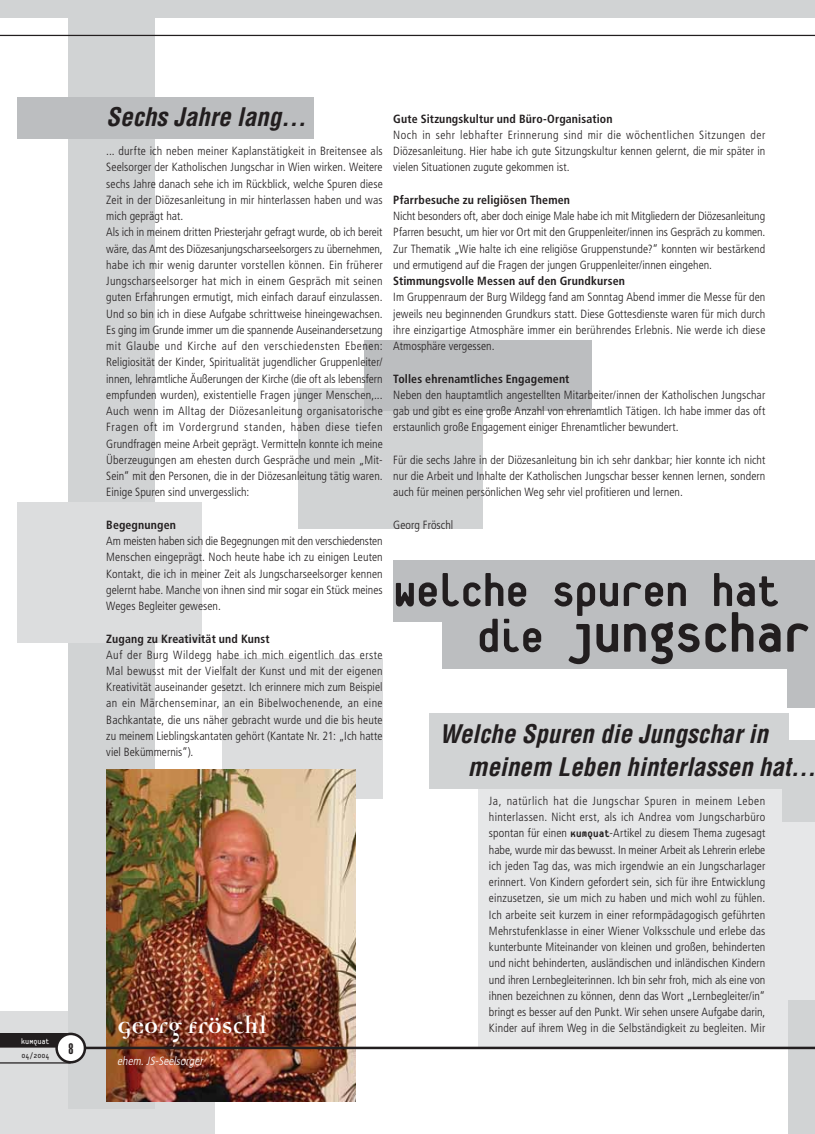
<style>
.page{position:relative;width:815px;height:1134px;background:#fff}
.page>*{position:absolute;margin:0;border:0;box-sizing:border-box;transform-origin:0 0}
.t1{font:800 60px "Platelet";letter-spacing:-.015em;color:#221e1f}
.t2{font:800 50px "Platelet";letter-spacing:-.01em;color:#221e1f}
.t3{font:26.25px "Democratica Bold Oldstyle";color:#fff}
.t4{font:italic 700 condensed 25px/33px "Helvetica";color:#221e1f}
.t5{font:900 extra-condensed 15px "Helvetica";color:#221e1f}
.t6{font:300 condensed 11.88px/16.2px "Frutiger";letter-spacing:.005em;color:#221e1f;text-align:justify}
.t7{font:700 condensed 11.88px "Frutiger";letter-spacing:.01em;color:#221e1f}
.t8{font:italic 300 condensed 11.88px "Frutiger";color:#fff}
.t9{font:8.75px "Platelet";color:#fff}
.t10{font:8.75px "Platelet";color:#221e1f}
.s1{font-size:50px}
.s2{font-family:"Platelet";font-weight:800;font-stretch:normal}
</style>
<div class="page">
<div style="left:222px;top:659px;width:161px;height:140px;background:#dcddde"></div>
<div style="left:0;top:1011px;width:214px;height:123px;background:#dcddde"></div>
<div style="left:442px;top:614px;width:373px;height:54px;background:#bcbec0"></div>
<div style="left:478px;top:765px;width:337px;height:284px;background:#e6e7e8"></div>
<div style="left:69px;top:5px;width:86px;height:1104px;background:#d1d3d4"></div>
<div style="left:298px;top:389px;width:184px;height:140px;background:#d1d3d4"></div>
<div style="left:393px;top:560px;width:422px;height:61px;background:#bcbec0"></div>
<div style="left:788px;top:1000px;width:27px;height:134px;background:#d1d3d4"></div>
<img style="left:106px;top:769px;width:250px;height:332px">
<div style="left:365px;top:340px;width:227px;height:71px;background:#bcbec0"></div>
<div style="left:17px;top:503px;width:185px;height:140px;background:#dcddde"></div>
<div style="left:17px;top:98px;width:297px;height:41px;background:#bcbec0"></div>
<div style="left:787px;top:560px;width:28px;height:148px;background:#bcbec0"></div>
<div style="left:429px;top:714px;width:360px;height:75px;background:#d1d3d4"></div>
<div style="left:782px;top:740px;width:33px;height:81px;background:#d1d3d4"></div>
<hr style="left:0;top:35px;width:815px;height:1px;background:#221e1f">
<hr style="left:83px;top:1047px;width:732px;height:2px;background:#221e1f">
<svg style="left:0;top:1033px;width:67px;height:14px"></svg>
<hr style="left:0;top:1062px;width:71px;height:1px;background:#221e1f">
<div style="left:57px;top:1034px;width:28px;height:28px;background:#fff;border-radius:50%"></div>
<div style="left:55px;top:1033px;width:31px;height:30px;border:2px solid #221e1f;border-radius:50%"></div>
<div style="left:0;top:0;width:815px;height:18px;background:#d1d3d4"></div>
<p class="t9" style="left:21px;top:1038px;width:30px">kuMquat</p>
<p class="t10" style="left:21px;top:1052px;width:30px">04/2004</p>
<p class="t5" style="left:68px;top:1040px;width:6px">8</p>
<h3 class="t4" style="left:106px;top:100px;width:201px">Sechs Jahre lang...</h3>
<p class="t6" style="left:106px;top:143px;width:278px;text-align:left">... durfte ich neben meiner Kaplanstätigkeit in Breitensee als Seelsorger der Katholischen Jungschar in Wien wirken. Weitere sechs Jahre danach sehe ich im Rückblick, welche Spuren diese Zeit in der Diözesanleitung in mir hinterlassen haben und was mich geprägt hat.<br>Als ich in meinem dritten Priesterjahr gefragt wurde, ob ich bereit wäre, das Amt des Diözesanjungscharseelsorgers zu übernehmen, habe ich mir wenig darunter vorstellen können. Ein früherer Jungscharseelsorger hat mich in einem Gespräch mit seinen guten Erfahrungen ermutigt, mich einfach darauf einzulassen.<br>Und so bin ich in diese Aufgabe schrittweise hineingewachsen.<br>Es ging im Grunde immer um die spannende Auseinandersetzung mit Glaube und Kirche auf den verschiedensten Ebenen:<br>Religiosität der Kinder, Spiritualität jugendlicher Gruppenleiter/ innen, lehramtliche Äußerungen der Kirche (die oft als lebensfern empfunden wurden), existentielle Fragen junger Menschen,...<br>Auch wenn im Alltag der Diözesanleitung organisatorische Fragen oft im Vordergrund standen, haben diese tiefen Grundfragen meine Arbeit geprägt. Vermitteln konnte ich meine Überzeugungen am ehesten durch Gespräche und mein „Mit-Sein“ mit den Personen, die in der Diözesanleitung tätig waren.<br>Einige Spuren sind unvergesslich:</p>
<p class="t7" style="left:106px;top:518px;width:71px">Begegnungen</p>
<p class="t6" style="left:106px;top:533px;width:278px">Am meisten haben sich die Begegnungen mit den verschiedensten Menschen eingeprägt. Noch heute habe ich zu einigen Leuten Kontakt, die ich in meiner Zeit als Jungscharseelsorger kennen gelernt habe. Manche von ihnen sind mir sogar ein Stück meines Weges Begleiter gewesen.</p>
<p class="t7" style="left:106px;top:631px;width:165px">Zugang zu Kreativität und Kunst</p>
<p class="t6" style="left:106px;top:647px;width:278px">Auf der Burg Wildegg habe ich mich eigentlich das erste Mal bewusst mit der Vielfalt der Kunst und mit der eigenen Kreativität auseinander gesetzt. Ich erinnere mich zum Beispiel an ein Märchenseminar, an ein Bibelwochenende, an eine Bachkantate, die uns näher gebracht wurde und die bis heute zu meinem Lieblingskantaten gehört (Kantate Nr. 21: „Ich hatte viel Bekümmernis“).</p>
<h3 class="t3" style="left:117px;top:1013px;width:151px">Georg Fröschl</h3>
<p class="t8" style="left:117px;top:1054px;width:89px">ehem.JS-Seelsorger</p>
<p class="t7" style="left:393px;top:111px;width:221px">Gute Sitzungskultur und Büro-Organisation</p>
<p class="t6" style="left:393px;top:127px;width:374px">Noch in sehr lebhafter Erinnerung sind mir die wöchentlichen Sitzungen der Diözesanleitung. Hier habe ich gute Sitzungskultur kennen gelernt, die mir später in vielen Situationen zugute gekommen ist.</p>
<p class="t7" style="left:393px;top:193px;width:178px">Pfarrbesuche zu religiösen Themen</p>
<p class="t6" style="left:393px;top:208px;width:374px">Nicht besonders oft, aber doch einige Male habe ich mit Mitgliedern der Diözesanleitung Pfarren besucht, um hier vor Ort mit den Gruppenleiter/innen ins Gespräch zu kommen.<br>Zur Thematik „Wie halte ich eine religiöse Gruppenstunde?“ konnten wir bestärkend und ermutigend auf die Fragen der jungen Gruppenleiter/innen eingehen.</p>
<p class="t7" style="left:393px;top:274px;width:233px">Stimmungsvolle Messen auf den Grundkursen</p>
<p class="t6" style="left:393px;top:289px;width:374px">Im Gruppenraum der Burg Wildegg fand am Sonntag Abend immer die Messe für den jeweils neu beginnenden Grundkurs statt. Diese Gottesdienste waren für mich durch ihre einzigartige Atmosphäre immer ein berührendes Erlebnis. Nie werde ich diese Atmosphäre vergessen.</p>
<p class="t7" style="left:393px;top:371px;width:178px">Tolles ehrenamtliches Engagement</p>
<p class="t6" style="left:393px;top:387px;width:374px">Neben den hauptamtlich angestellten Mitarbeiter/innen der Katholischen Jungschar gab und gibt es eine große Anzahl von ehrenamtlich Tätigen. Ich habe immer das oft erstaunlich große Engagement einiger Ehrenamtlicher bewundert.</p>
<p class="t6" style="left:393px;top:452px;width:374px">Für die sechs Jahre in der Diözesanleitung bin ich sehr dankbar; hier konnte ich nicht nur die Arbeit und Inhalte der Katholischen Jungschar besser kennen lernen, sondern auch für meinen persönlichen Weg sehr viel profitieren und lernen.</p>
<p class="t6" style="left:393px;top:517px;width:61px">Georg Fröschl</p>
<h2 class="t2" style="left:393px;top:571px;width:388px">Welche Spuren hat</h2>
<h1 class="t1" style="left:477px;top:610px;width:335px"><span class="s1">die</span> Jungschar</h1>
<h3 class="t4" style="left:468px;top:717px;width:349px;text-indent:-29px">Welche Spuren die Jungschar in meinem Leben hinterlassen hat…</h3>
<p class="t6" style="left:489px;top:793px;width:278px">Ja, natürlich hat die Jungschar Spuren in meinem Leben hinterlassen. Nicht erst, als ich Andrea vom Jungscharbüro spontan für einen <span class="s2">Kumquat</span>-Artikel zu diesem Thema zugesagt habe, wurde mir das bewusst. In meiner Arbeit als Lehrerin erlebe ich jeden Tag das, was mich irgendwie an ein Jungscharlager erinnert. Von Kindern gefordert sein, sich für ihre Entwicklung einzusetzen, sie um mich zu haben und mich wohl zu fühlen.<br>Ich arbeite seit kurzem in einer reformpädagogisch geführten Mehrstufenklasse in einer Wiener Volksschule und erlebe das kunterbunte Miteinander von kleinen und großen, behinderten und nicht behinderten, ausländischen und inländischen Kindern und ihren Lernbegleiterinnen. Ich bin sehr froh, mich als eine von ihnen bezeichnen zu können, denn das Wort „Lernbegleiter/in“ bringt es besser auf den Punkt. Wir sehen unsere Aufgabe darin, Kinder auf ihrem Weg in die Selbständigkeit zu begleiten. Mir</p>
</div>
